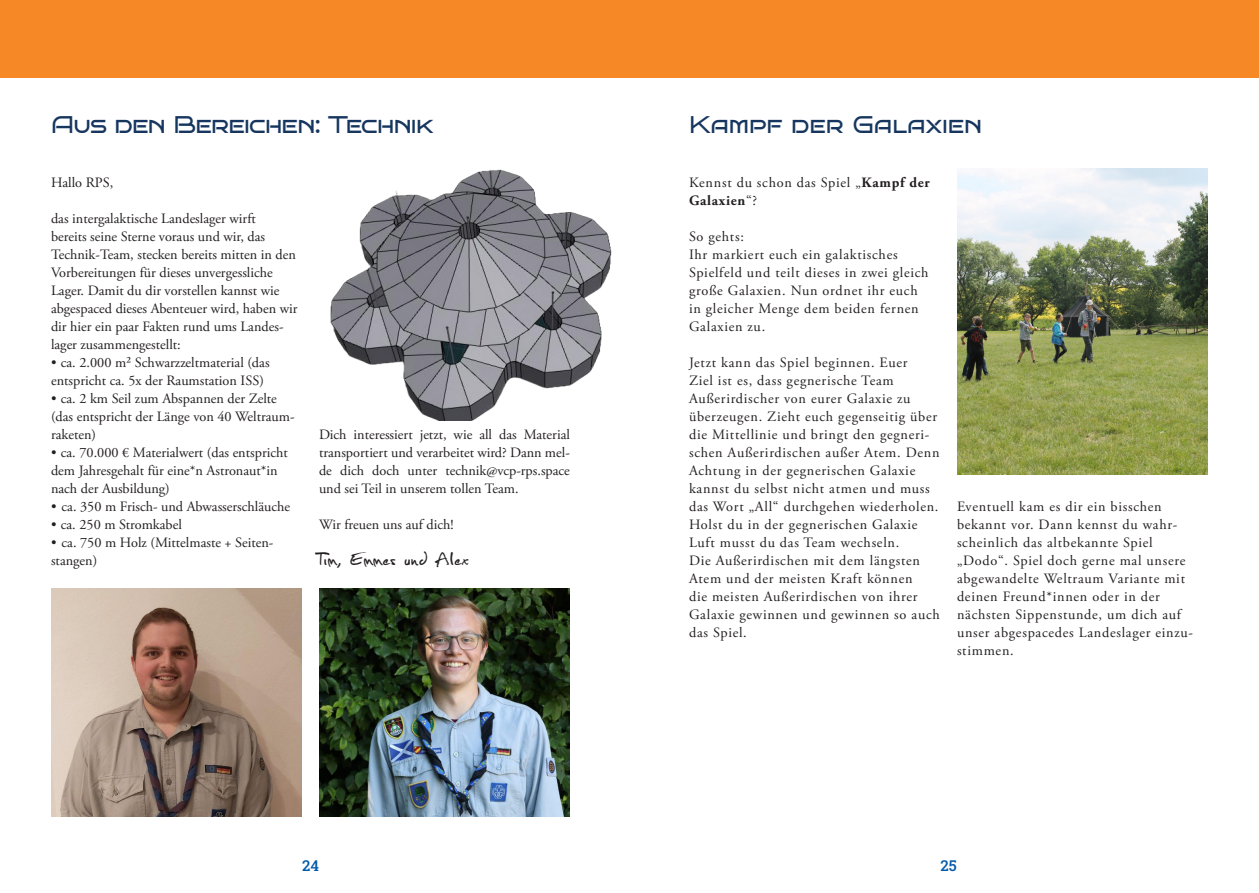
<style>
.page{position:relative;width:1259px;height:893px;background:#fff}
.page>*{position:absolute;margin:0;border:0;box-sizing:border-box;transform-origin:0 0}
.Subline{font:24px "Bruno Ace SC";letter-spacing:-.03em;color:#16365f}
.Unterschrift{font:24px "Christopherhand";letter-spacing:.05em;color:#231f20}
.Subline-2{font:24px "Bruno Ace SC";color:#16365f}
.t1{font:15px "Roboto Slab";color:#015aaa}
.Unterschrift-2{font:14.25px/18px "Adobe Garamond Pro";letter-spacing:.05em;color:#231f20}
.Copy{font:14.25px/18px "Adobe Garamond Pro";color:#231f20}
.s1{font-weight:700}
</style>
<div class="page">
<div style="left:0;top:0;width:629px;height:77px;background:#f68926"></div>
<div style="left:629px;top:0;width:630px;height:77px;background:#f68926"></div>
<img style="left:319px;top:589px;width:251px;height:228px">
<img style="left:51px;top:589px;width:251px;height:228px">
<img style="left:330px;top:169px;width:282px;height:252px">
<img style="left:957px;top:169px;width:251px;height:306px">
<p class="Subline" style="left:51px;top:111px;width:384px">Aus den Bereichen: Technik</p>
<p class="Copy" style="left:51px;top:174px;width:64px">Hallo RPS,</p>
<p class="Copy" style="left:51px;top:210px;width:248px">das intergalaktische Landeslager wirft<br>bereits seine Sterne voraus und wir, das Technik-Team, stecken bereits mitten in den Vorbereitungen für dieses unvergessliche Lager. Damit du dir vorstellen kannst wie abgespaced dieses Abenteuer wird, haben wir dir hier ein paar Fakten rund ums Landes&shy;lager zusammengestellt:</p>
<p class="Copy" style="left:51px;top:354px;width:220px">• ca. 2.000 m² Schwarzzeltmaterial (das entspricht ca. 5x der Raumstation ISS)</p>
<p class="Copy" style="left:51px;top:390px;width:245px">• ca. 2 km Seil zum Abspannen der Zelte (das entspricht der Länge von 40 Weltraum&shy;raketen)</p>
<p class="Copy" style="left:51px;top:444px;width:238px">• ca. 70.000 € Materialwert (das entspricht dem Jahresgehalt für eine*n Astronaut*in nach der Ausbildung)</p>
<p class="Copy" style="left:51px;top:498px;width:241px">• ca. 350 m Frisch- und Abwasserschläuche</p>
<p class="Copy" style="left:51px;top:516px;width:132px">• ca. 250 m Stromkabel</p>
<p class="Copy" style="left:51px;top:534px;width:224px">• ca. 750 m Holz (Mittelmaste + Seiten&shy;stangen)</p>
<p class="Copy" style="left:319px;top:426px;width:252px;text-align:justify">Dich interessiert jetzt, wie all das Material transportiert und verarbeitet wird? Dann mel&shy;de dich doch unter technik@vcp-rps.space und sei Teil in unserem tollen Team.</p>
<p class="Copy" style="left:319px;top:516px;width:136px">Wir freuen uns auf dich!</p>
<p class="Unterschrift" style="left:319px;top:548px;width:151px">Tim, Emmes und Alex</p>
<p class="Subline-2" style="left:689px;top:111px;width:295px">Kampf der Galaxien</p>
<p class="Unterschrift-2" style="left:689px;top:174px;width:242px">Kennst du schon das Spiel „<span class="s1">Kampf der<br>Galaxien</span>“?</p>
<p class="Unterschrift-2" style="left:689px;top:228px;width:241px">So gehts:<br>Ihr markiert euch ein galaktisches<br>Spielfeld und teilt dieses in zwei gleich große Galaxien. Nun ordnet ihr euch in gleicher Menge dem beiden fernen<br>Galaxien zu.</p>
<p class="Unterschrift-2" style="left:689px;top:354px;width:252px">Jetzt kann das Spiel beginnen. Euer<br>Ziel ist es, dass gegnerische Team Außerirdischer von eurer Galaxie zu überzeugen. Zieht euch gegenseitig über die Mittellinie und bringt den gegneri&shy;schen Außerirdischen außer Atem. Denn Achtung in der gegnerischen Galaxie kannst du selbst nicht atmen und muss das Wort „All“ durchgehen wiederholen.<br>Holst du in der gegnerischen Galaxie Luft musst du das Team wechseln.<br>Die Außerirdischen mit dem längsten Atem und der meisten Kraft können<br>die meisten Außerirdischen von ihrer Galaxie gewinnen und gewinnen so auch das Spiel.</p>
<p class="Unterschrift-2" style="left:957px;top:498px;width:238px">Eventuell kam es dir ein bisschen bekannt vor. Dann kennst du wahr&shy;scheinlich das altbekannte Spiel „Dodo“. Spiel doch gerne mal unsere abgewandelte Weltraum Variante mit deinen Freund*innen oder in der nächsten Sippenstunde, um dich auf unser abgespacedes Landeslager einzu&shy;stimmen.</p>
<p class="t1" style="left:302px;top:855px;width:18px">24</p>
<p class="t1" style="left:940px;top:855px;width:18px">25</p>
</div>
